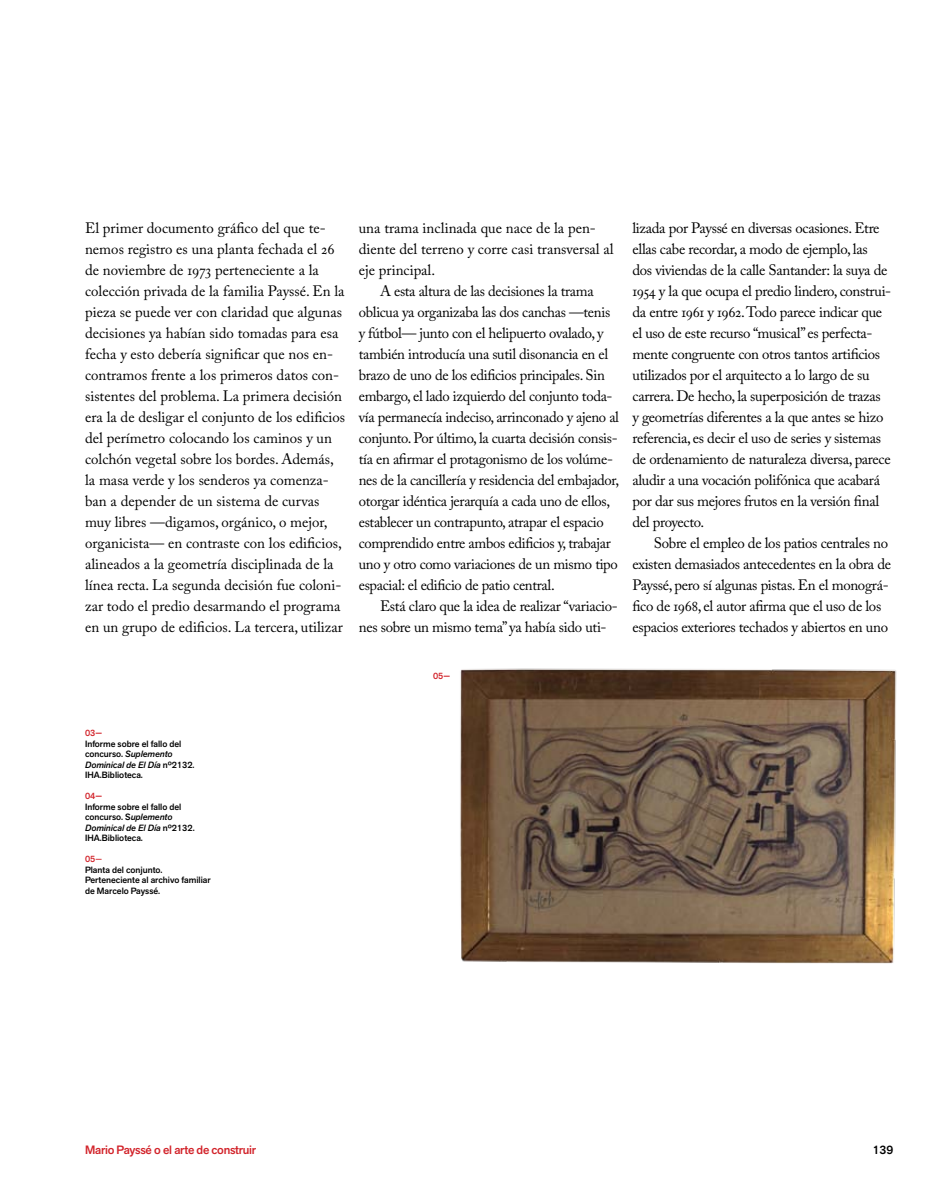
<style>
.page{position:relative;width:936px;height:1191px;background:#fff}
.page>*{position:absolute;margin:0;border:0;box-sizing:border-box;transform-origin:0 0}
.t1{font:15px/21px "Adobe Caslon Pro";letter-spacing:-.02em;color:#000}
.t2{font:15px/21px "Adobe Caslon Pro";color:#000}
.t3{font:500 12px "Akzid Grtsk Next";letter-spacing:-.02em;color:#d2232a}
.t4{font:500 12px "Akzid Grtsk Next";color:#000}
.t5{font:500 9px/10.5px "Akzid Grtsk Next";color:#000}
.t6{font:9px/10.5px "Akzid Grtsk Next Med It";color:#000}
.t7{font:500 9px "Akzid Grtsk Next";color:#d2232a}
.s1{font-weight:700}
.s2{color:#d2232a}
.s3{font-weight:700;color:#d2232a}
.s4{font-family:"Akzid Grtsk Next";font-weight:500}
.s5{font-family:"Akzid Grtsk Next Med It";font-weight:400}
</style>
<div class="page">
<img style="left:460px;top:668px;width:437px;height:296px">
<p class="t2" style="left:85px;top:217px;width:262px">El primer documento gráfico del que te&shy;nemos registro es una planta fechada el 26 de noviembre de 1973 perteneciente a la colección privada de la familia Payssé. En la pieza se puede ver con claridad que algunas decisiones ya habían sido tomadas para esa fecha y esto debería significar que nos en&shy;contramos frente a los primeros datos con&shy;sistentes del problema. La primera decisión era la de desligar el conjunto de los edificios del perímetro colocando los caminos y un colchón vegetal sobre los bordes. Además, la masa verde y los senderos ya comenza&shy;ban a depender de un sistema de curvas muy libres —digamos, orgánico, o mejor, organicista— en contraste con los edificios, alineados a la geometría disciplinada de la línea recta. La segunda decisión fue coloni&shy;zar todo el predio desarmando el programa en un grupo de edificios. La tercera, utilizar</p>
<p class="t2" style="left:359px;top:217px;width:256px">una trama inclinada que nace de la pen&shy;diente del terreno y corre casi transversal al eje principal.</p>
<p class="t1" style="left:359px;top:280px;width:262px;text-indent:21px">A esta altura de las decisiones la trama oblicua ya organizaba las dos canchas —tenis y fútbol— junto con el helipuerto ovalado, y también introducía una sutil disonancia en el brazo de uno de los edificios principales. Sin embargo, el lado izquierdo del conjunto toda&shy;vía permanecía indeciso, arrinconado y ajeno al conjunto. Por último, la cuarta decisión consis&shy;tía en afirmar el protagonismo de los volúme&shy;nes de la cancillería y residencia del embajador, otorgar idéntica jerarquía a cada uno de ellos, establecer un contrapunto, atrapar el espacio comprendido entre ambos edificios y, trabajar uno y otro como variaciones de un mismo tipo espacial: el edificio de patio central.</p>
<p class="t1" style="left:359px;top:595px;width:260px;text-indent:21px">Está claro que la idea de realizar “variacio&shy;nes sobre un mismo tema” ya había sido uti-</p>
<p class="t1" style="left:632px;top:217px;width:260px">lizada por Payssé en diversas ocasiones. Etre ellas cabe recordar, a modo de ejemplo, las<br>dos viviendas de la calle Santander: la suya de 1954 y la que ocupa el predio lindero, construi&shy;da entre 1961 y 1962. Todo parece indicar que el uso de este recurso “musical” es perfecta&shy;mente congruente con otros tantos artificios utilizados por el arquitecto a lo largo de su carrera. De hecho, la superposición de trazas<br>y geometrías diferentes a la que antes se hizo referencia, es decir el uso de series y sistemas de ordenamiento de naturaleza diversa, parece aludir a una vocación polifónica que acabará por dar sus mejores frutos en la versión final del proyecto.</p>
<p class="t1" style="left:632px;top:532px;width:260px;text-indent:21px">Sobre el empleo de los patios centrales no existen demasiados antecedentes en la obra de Payssé, pero sí algunas pistas. En el monográ&shy;fico de 1968, el autor afirma que el uso de los espacios exteriores techados y abiertos en uno</p>
<p class="t7" style="left:433px;top:670px;width:19px">05<span class="s1">—</span></p>
<p class="t5" style="left:85px;top:727px;width:98px"><span class="s2">03</span><span class="s3">—<br></span>Informe sobre el fallo del</p>
<p class="t6" style="left:85px;top:748px;width:111px"><span class="s4">concurso.</span> Suplemento<br>Dominical de El Día <span class="s4">nº2132.</span></p>
<p class="t5" style="left:85px;top:769px;width:59px">IHA.Biblioteca.</p>
<p class="t5" style="left:85px;top:790px;width:98px"><span class="s2">04</span><span class="s3">—<br></span>Informe sobre el fallo del concurso. S<span class="s5">uplemento</span></p>
<p class="t6" style="left:85px;top:822px;width:111px">Dominical de El Día <span class="s4">nº2132.</span></p>
<p class="t5" style="left:85px;top:832px;width:59px">IHA.Biblioteca.</p>
<p class="t7" style="left:85px;top:853px;width:19px">05—</p>
<p class="t5" style="left:85px;top:864px;width:127px">Planta del conjunto.<br>Perteneciente al archivo familiar de Marcelo Payssé.</p>
<p class="t3" style="left:85px;top:1141px;width:173px">Mario Payssé o el arte de construir</p>
<p class="t4" style="left:872px;top:1142px;width:22px">139</p>
</div>
